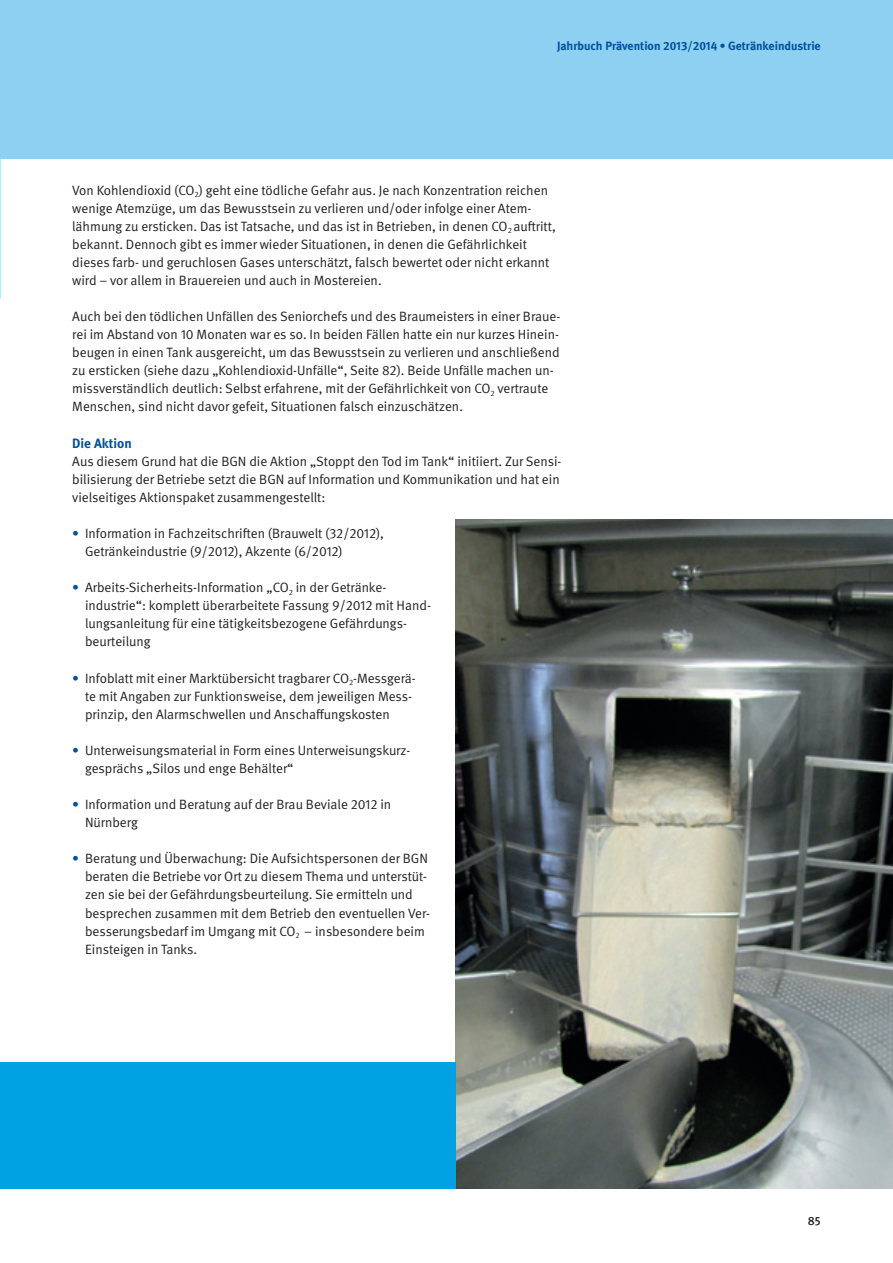
<style>
.page{position:relative;width:893px;height:1263px;background:#fff}
.page>*{position:absolute;margin:0;border:0;box-sizing:border-box;transform-origin:0 0}
.t1{font:13.5px/18px "DGUV Meta";color:#231f20}
.t2{font:700 13.5px "DGUV Meta";color:#01519b}
.t3{font:700 12px "DGUV Meta";color:#01519b}
.t4{font:500 12px "DGUV Meta";color:#231f20}
.s1{color:#01519b}
</style>
<div class="page">
<div style="left:0;top:0;width:893px;height:158px;background:#8ed0f2"></div>
<img style="left:455px;top:520px;width:438px;height:668px">
<img style="left:0;top:285px;width:1px;height:904px">
<div style="left:0;top:1062px;width:455px;height:127px;background:#00a1e3"></div>
<p class="t3" style="left:557px;top:39px;width:265px">Jahrbuch Prävention 2013/2014 • Getränkeindustrie</p>
<p class="t1" style="left:72px;top:181px;width:485px">Von Kohlendioxid (CO<sub>2</sub>) geht eine tödliche Gefahr aus. Je nach Konzentration reichen wenige Atemzüge, um das Bewusstsein zu verlieren und/oder infolge einer Atem&shy;lähmung zu ersticken. Das ist Tatsache, und das ist in Betrieben, in denen CO<sub>2</sub> auftritt, bekannt. Dennoch gibt es immer wieder Situationen, in denen die Gefährlichkeit dieses farb- und geruchlosen Gases unterschätzt, falsch bewertet oder nicht erkannt wird – vor allem in Brauereien und auch in Mostereien.</p>
<p class="t1" style="left:72px;top:308px;width:490px">Auch bei den tödlichen Unfällen des Seniorchefs und des Braumeisters in einer Braue&shy;rei im Abstand von 10 Monaten war es so. In beiden Fällen hatte ein nur kurzes Hinein&shy;beugen in einen Tank ausgereicht, um das Bewusstsein zu verlieren und anschließend zu ersticken (siehe dazu „Kohlendioxid-Unfälle“, Seite 82). Beide Unfälle machen un&shy;missverständlich deutlich: Selbst erfahrene, mit der Gefährlichkeit von CO<sub>2</sub> vertraute Menschen, sind nicht davor gefeit, Situationen falsch einzuschätzen.</p>
<p class="t2" style="left:72px;top:435px;width:61px">Die Aktion</p>
<p class="t1" style="left:72px;top:452px;width:491px">Aus diesem Grund hat die BGN die Aktion „Stoppt den Tod im Tank“ initiiert. Zur Sensi&shy;bilisierung der Betriebe setzt die BGN auf Information und Kommunikation und hat ein vielseitiges Aktionspaket zusammengestellt:</p>
<p class="t1" style="left:85px;top:524px;width:300px;text-indent:-13px"><span class="s1">•</span> Information in Fachzeitschriften (Brauwelt (32/2012),<br>Getränkeindustrie (9/2012), Akzente (6/2012)</p>
<p class="t1" style="left:85px;top:579px;width:347px;text-indent:-13px"><span class="s1">•</span> Arbeits-Sicherheits-Information „CO<sub>2</sub> in der Getränke&shy;industrie“: komplett überarbeitete Fassung 9/2012 mit Hand&shy;lungsanleitung für eine tätigkeitsbezogene Gefährdungs&shy;beurteilung</p>
<p class="t1" style="left:85px;top:669px;width:332px;text-indent:-13px"><span class="s1">•</span> Infoblatt mit einer Marktübersicht tragbarer CO<sub>2</sub>-Messgerä&shy;te mit Angaben zur Funktionsweise, dem jeweiligen Mess&shy;prinzip, den Alarmschwellen und Anschaffungskosten</p>
<p class="t1" style="left:85px;top:741px;width:326px;text-indent:-13px"><span class="s1">•</span> Unterweisungsmaterial in Form eines Unterweisungskurz&shy;gesprächs „Silos und enge Behälter“</p>
<p class="t1" style="left:85px;top:796px;width:308px;text-indent:-13px"><span class="s1">•</span> Information und Beratung auf der Brau Beviale 2012 in<br>Nürnberg</p>
<p class="t1" style="left:85px;top:850px;width:346px;text-indent:-13px"><span class="s1">•</span> Beratung und Überwachung: Die Aufsichtspersonen der BGN beraten die Betriebe vor Ort zu diesem Thema und unterstüt&shy;zen sie bei der Gefährdungsbeurteilung. Sie ermitteln und besprechen zusammen mit dem Betrieb den eventuellen Ver&shy;besserungsbedarf im Umgang mit CO<sub>2</sub> – insbesondere beim Einsteigen in Tanks.</p>
<p class="t4" style="left:808px;top:1213px;width:14px">85</p>
</div>
